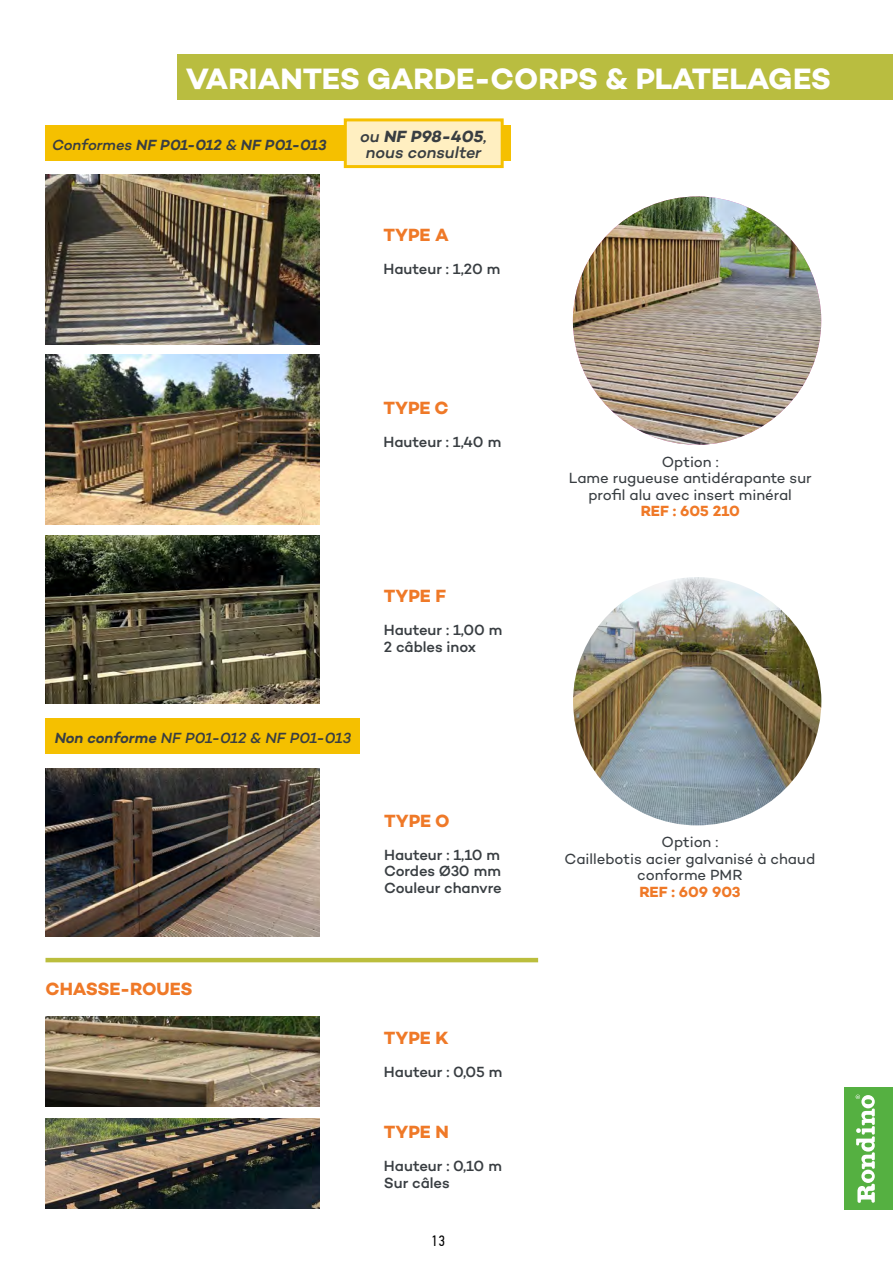
<style>
.page{position:relative;width:893px;height:1263px;background:#fff}
.page>*{position:absolute;margin:0;border:0;box-sizing:border-box;transform-origin:0 0}
.t1{font:700 30px "Campton";letter-spacing:-.005em;color:#fff}
.t2{font:700 18px "Campton";color:#ef7928}
.t3{font:italic 500 16.5px/16.5px "Campton";letter-spacing:-.005em;color:#393e42;text-align:center}
.t4{font:500 15px/16.5px "Campton";letter-spacing:-.005em;color:#393e42}
.t5{font:15px/16.5px "Campton";letter-spacing:-.005em;color:#393e42;text-align:center}
.t6{font:italic 500 15px "Campton";color:#393e42}
.t7{font:italic 600 15px "Campton";color:#393e42}
.t8{font:700 15px "Campton";letter-spacing:-.005em;color:#ef7928}
.t9{font:15px "PF Din Text Cond Pro";color:#000}
.s1{font-weight:500}
.s2{font-weight:700}
.s3{font-weight:600}
</style>
<div class="page">
<div style="left:844px;top:1087px;width:49px;height:123px;background:#55b041"></div>
<svg style="left:856px;top:1095px;width:19px;height:108px"></svg>
<div style="left:45px;top:126px;width:466px;height:35px;background:#f5c000"></div>
<div style="left:344px;top:118px;width:160px;height:50px;background:#ffefc1;border:3px solid #f5c000"></div>
<div style="left:178px;top:54px;width:715px;height:45px;background:#b9bd40"></div>
<img style="left:45px;top:174px;width:274px;height:170px">
<img style="left:45px;top:355px;width:274px;height:169px">
<img style="left:45px;top:535px;width:274px;height:169px">
<img style="left:45px;top:1017px;width:274px;height:90px">
<img style="left:573px;top:577px;width:248px;height:248px;border-radius:124px">
<img style="left:45px;top:1119px;width:274px;height:90px">
<hr style="left:45px;top:958px;width:493px;height:4px;background:#bbbe3d">
<img style="left:573px;top:196px;width:248px;height:249px;border-radius:124px">
<img style="left:45px;top:768px;width:274px;height:168px">
<div style="left:45px;top:718px;width:315px;height:35px;background:#f5c000"></div>
<h1 class="t1" style="left:186px;top:59px;width:647px">VARIANTES GARDE-CORPS &amp; PLATELAGES</h1>
<p class="t7" style="left:52px;top:135px;width:276px"><span class="s1">Conformes</span> NF P01-012 <span class="s1">&amp;</span> NF P01-013</p>
<p class="t3" style="left:360px;top:127px;width:128px">ou <span class="s2">NF P98-405</span>, nous consulter</p>
<p class="t2" style="left:383px;top:224px;width:67px">TYPE A</p>
<p class="t4" style="left:383px;top:261px;width:118px">Hauteur : 1,20 m</p>
<p class="t2" style="left:383px;top:396px;width:67px">TYPE C</p>
<p class="t4" style="left:383px;top:433px;width:119px">Hauteur : 1,40 m</p>
<p class="t6" style="left:55px;top:728px;width:298px"><span class="s3">Non conforme</span> NF P01-012 &amp; NF P01-013</p>
<p class="t2" style="left:384px;top:585px;width:64px">TYPE F</p>
<p class="t4" style="left:384px;top:621px;width:120px">Hauteur : 1,00 m<br>2 câbles inox</p>
<p class="t2" style="left:384px;top:809px;width:67px">TYPE O</p>
<p class="t4" style="left:384px;top:846px;width:119px;text-align:justify">Hauteur : 1,10 m Cordes Ø30 mm Couleur chanvre</p>
<p class="t2" style="left:45px;top:977px;width:149px">CHASSE-ROUES</p>
<p class="t2" style="left:384px;top:1027px;width:66px">TYPE K</p>
<p class="t4" style="left:384px;top:1063px;width:120px">Hauteur : 0,05 m</p>
<p class="t2" style="left:384px;top:1120px;width:66px">TYPE N</p>
<p class="t4" style="left:384px;top:1157px;width:120px">Hauteur : 0,10 m<br>Sur câles</p>
<p class="t9" style="left:431px;top:1232px;width:15px">13</p>
<p class="t5" style="left:569px;top:453px;width:245px">Option :<br>Lame rugueuse antidérapante sur profil alu avec insert minéral</p>
<p class="t8" style="left:641px;top:502px;width:101px">REF : 605 210</p>
<p class="t5" style="left:565px;top:834px;width:252px">Option :<br>Caillebotis acier galvanisé à chaud conforme PMR</p>
<p class="t8" style="left:639px;top:882px;width:103px">REF : 609 903</p>
</div>
